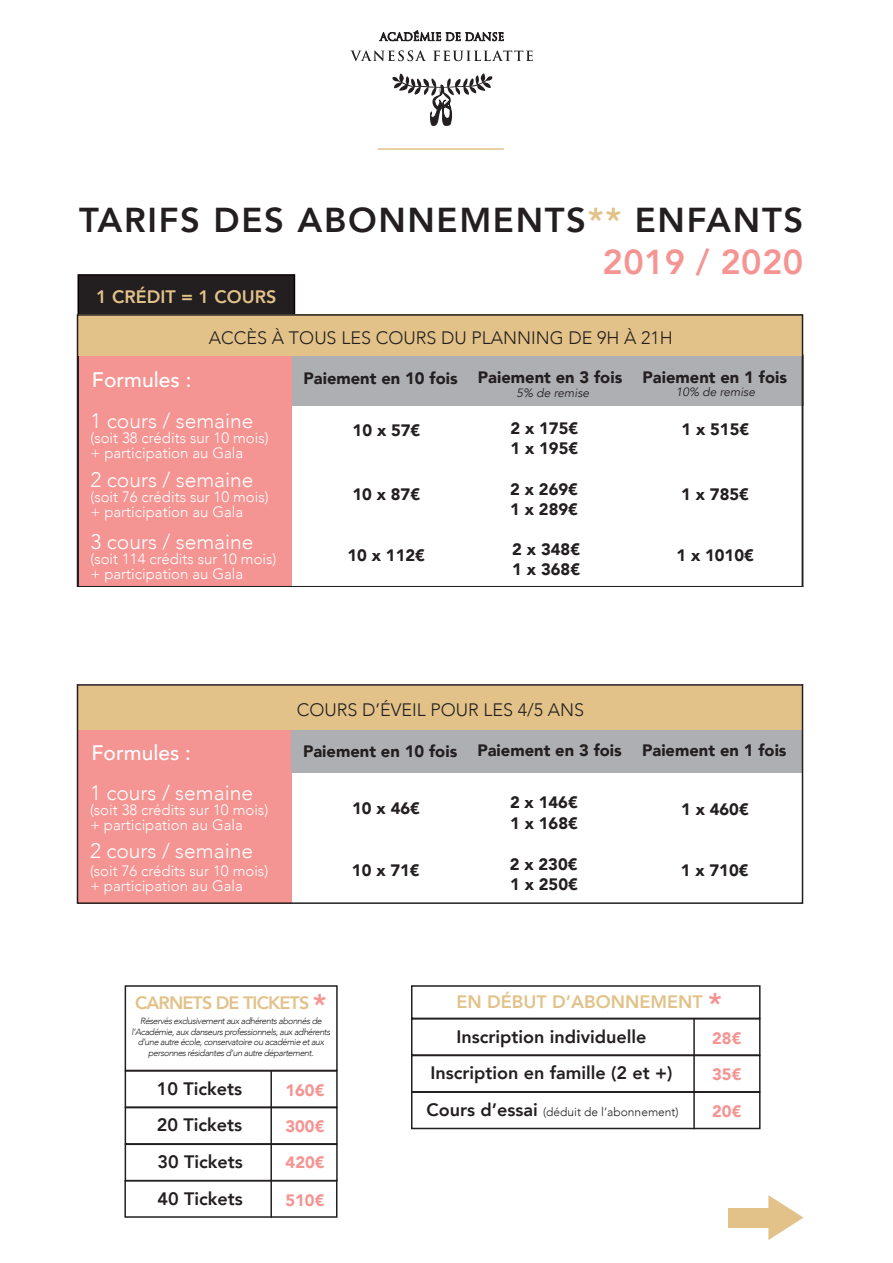
<style>
.page{position:relative;width:893px;height:1263px;background:#fff}
.page>*{position:absolute;margin:0;border:0;box-sizing:border-box;transform-origin:0 0}
.t1{font:800 34.5px "Avenir";letter-spacing:.05em;color:#231f20}
.t2{font:800 34.5px "Avenir";letter-spacing:.01em;color:#f59593}
.t3{font:300 21px/40.5px "Avenir";color:#fff}
.t4{font:800 18px/36.8px "Avenir";color:#231f20}
.t5{font:300 18px "Avenir";color:#231f20}
.t6{font:800 18px "Avenir";letter-spacing:-.05em;color:#e2c289}
.t7{font:800 18px "Avenir";color:#e2c289}
.t8{font:900 16.5px/19.8px "Avenir";color:#231f20}
.t9{font:900 16.5px/35.8px "Avenir";color:#f59593}
.t10{font:300 15px/15px "Avenir";color:#fff}
.t11{font:300 12px "Avenir";color:#231f20}
.t12{font:italic 12px "Avenir";color:#231f20}
.t13{font:italic 300 9px/10.5px "Avenir";letter-spacing:-.05em;color:#231f20;text-align:center}
.s1{color:#e2c289}
.s2{font-weight:500}
.s3{font-size:30px;color:#f59593}
.s4{font-weight:800;font-size:18px}
</style>
<div class="page">
<div style="left:78px;top:275px;width:216px;height:43px;background:#231f20"></div>
<div style="left:78px;top:274px;width:217px;height:45px;border:2px solid #0b0002"></div>
<svg style="left:392px;top:73px;width:101px;height:53px"></svg>
<svg style="left:350px;top:30px;width:183px;height:31px"></svg>
<div style="left:79px;top:355px;width:213px;height:233px;background:#f59593"></div>
<div style="left:292px;top:355px;width:511px;height:51px;background:#aeafb3"></div>
<div style="left:79px;top:314px;width:724px;height:42px;background:#e2c289"></div>
<hr style="left:378px;top:148px;width:126px;height:2px;background:#e2c289">
<hr style="left:78px;top:586px;width:725px;height:1px;background:#231f20">
<div style="left:78px;top:728px;width:214px;height:176px;background:#f59593"></div>
<div style="left:292px;top:728px;width:511px;height:45px;background:#aeafb3"></div>
<div style="left:78px;top:685px;width:725px;height:44px;background:#e2c289"></div>
<div style="left:411px;top:985px;width:350px;height:34px;border:2px solid #231f20"></div>
<div style="left:411px;top:1018px;width:350px;height:38px;border:2px solid #231f20"></div>
<div style="left:411px;top:1055px;width:350px;height:37px;border:2px solid #231f20"></div>
<div style="left:411px;top:1091px;width:350px;height:38px;border:2px solid #231f20"></div>
<hr style="left:693px;top:1018px;width:2px;height:111px;background:#231f20">
<div style="left:125px;top:985px;width:213px;height:86px;border:2px solid #231f20"></div>
<div style="left:125px;top:1070px;width:213px;height:38px;border:2px solid #231f20"></div>
<div style="left:125px;top:1107px;width:213px;height:37px;border:2px solid #231f20"></div>
<div style="left:125px;top:1143px;width:213px;height:38px;border:2px solid #231f20"></div>
<hr style="left:270px;top:1070px;width:2px;height:148px;background:#231f20">
<div style="left:124px;top:1180px;width:213px;height:38px;border:2px solid #231f20"></div>
<div style="left:729px;top:1208px;width:46px;height:19px;background:#e2c289"></div>
<svg style="left:768px;top:1195px;width:36px;height:45px"></svg>
<div style="left:59px;top:587px;width:774px;height:97px;background:#fff"></div>
<hr style="left:78px;top:684px;width:725px;height:2px;background:#231f20">
<p class="t1" style="left:79px;top:193px;width:725px">TARIFS DES ABONNEMENTS<span class="s1">**</span> ENFANTS</p>
<p class="t7" style="left:96px;top:283px;width:182px">1 CRÉDIT = 1 COURS</p>
<p class="t2" style="left:603px;top:235px;width:202px">2019 / 2020</p>
<p class="t5" style="left:209px;top:327px;width:465px">ACCÈS À TOUS LES COURS DU PLANNING DE 9H À 21H</p>
<p class="t3" style="left:90px;top:360px;width:165px"><span class="s2">Formules :<br></span>1 cours / semaine</p>
<p class="t10" style="left:90px;top:430px;width:180px">(soit 38 crédits sur 10 mois) + participation au Gala</p>
<p class="t3" style="left:90px;top:459px;width:165px">2 cours / semaine</p>
<p class="t10" style="left:90px;top:489px;width:180px">(soit 76 crédits sur 10 mois) + participation au Gala</p>
<p class="t3" style="left:90px;top:522px;width:165px">3 cours / semaine</p>
<p class="t10" style="left:90px;top:551px;width:188px">(soit 114 crédits sur 10 mois) + participation au Gala</p>
<p class="t8" style="left:303px;top:367px;width:485px">Paiement en 10 fois Paiement en 3 fois Paiement en 1 fois</p>
<p class="t12" style="left:516px;top:386px;width:74px">5% de remise</p>
<p class="t12" style="left:676px;top:385px;width:81px">10% de remise</p>
<p class="t8" style="left:353px;top:420px;width:69px">10 x 57€</p>
<p class="t8" style="left:510px;top:418px;width:69px">2 x 175€<br>1 x 195€</p>
<p class="t8" style="left:681px;top:419px;width:69px">1 x 515€</p>
<p class="t8" style="left:352px;top:484px;width:69px">10 x 87€</p>
<p class="t8" style="left:510px;top:479px;width:69px">2 x 269€<br>1 x 289€</p>
<p class="t8" style="left:681px;top:484px;width:69px">1 x 785€</p>
<p class="t8" style="left:347px;top:545px;width:79px">10 x 112€</p>
<p class="t8" style="left:512px;top:539px;width:69px">2 x 348€<br>1 x 368€</p>
<p class="t8" style="left:676px;top:545px;width:79px">1 x 1010€</p>
<p class="t3" style="left:90px;top:733px;width:165px;line-height:39.3px"><span class="s2">Formules :<br></span>1 cours / semaine</p>
<p class="t10" style="left:90px;top:802px;width:180px">(soit 38 crédits sur 10 mois) + participation au Gala</p>
<p class="t3" style="left:90px;top:831px;width:165px">2 cours / semaine</p>
<p class="t10" style="left:90px;top:863px;width:180px">(soit 76 crédits sur 10 mois) + participation au Gala</p>
<p class="t5" style="left:297px;top:699px;width:289px">COURS D’ÉVEIL POUR LES 4/5 ANS</p>
<p class="t8" style="left:303px;top:740px;width:485px">Paiement en 10 fois Paiement en 3 fois Paiement en 1 fois</p>
<p class="t8" style="left:352px;top:798px;width:69px">10 x 46€</p>
<p class="t8" style="left:352px;top:860px;width:69px">10 x 71€</p>
<p class="t8" style="left:510px;top:792px;width:69px">2 x 146€</p>
<p class="t8" style="left:510px;top:813px;width:69px">1 x 168€</p>
<p class="t8" style="left:510px;top:854px;width:69px">2 x 230€</p>
<p class="t8" style="left:510px;top:873px;width:69px">1 x 250€</p>
<p class="t8" style="left:681px;top:799px;width:69px">1 x 460€</p>
<p class="t8" style="left:681px;top:860px;width:69px">1 x 710€</p>
<p class="t6" style="left:135px;top:989px;width:193px">CARNETS DE TICKETS <span class="s3">*</span></p>
<p class="t13" style="left:132px;top:1016px;width:200px">Réservés exclusivement aux adhérents abonnés de l’Académie, aux danseurs professionnels, aux adhérents d’une autre école, conservatoire ou académie et aux personnes résidantes d’un autre département.</p>
<p class="t4" style="left:157px;top:1070px;width:87px;text-align:justify">10 Tickets 20 Tickets 30 Tickets</p>
<p class="t9" style="left:285px;top:1072px;width:41px">160€</p>
<p class="t4" style="left:157px;top:1180px;width:87px">40 Tickets</p>
<p class="t9" style="left:285px;top:1108px;width:41px">300€</p>
<p class="t9" style="left:286px;top:1144px;width:41px">420€</p>
<p class="t9" style="left:285px;top:1182px;width:41px">510€</p>
<p class="t4" style="left:456px;top:985px;width:267px;line-height:34.3px"><span class="s1">EN DÉBUT D’ABONNEMENT</span> <span class="s3">*<br></span>Inscription individuelle</p>
<p class="t4" style="left:430px;top:1054px;width:244px">Inscription en famille (2 et +)</p>
<p class="t11" style="left:426px;top:1105px;width:254px"><span class="s4">Cours d’essai</span> (déduit de l’abonnement)</p>
<p class="t9" style="left:712px;top:1020px;width:31px">28€<br>35€</p>
<p class="t9" style="left:712px;top:1093px;width:31px">20€</p>
</div>
